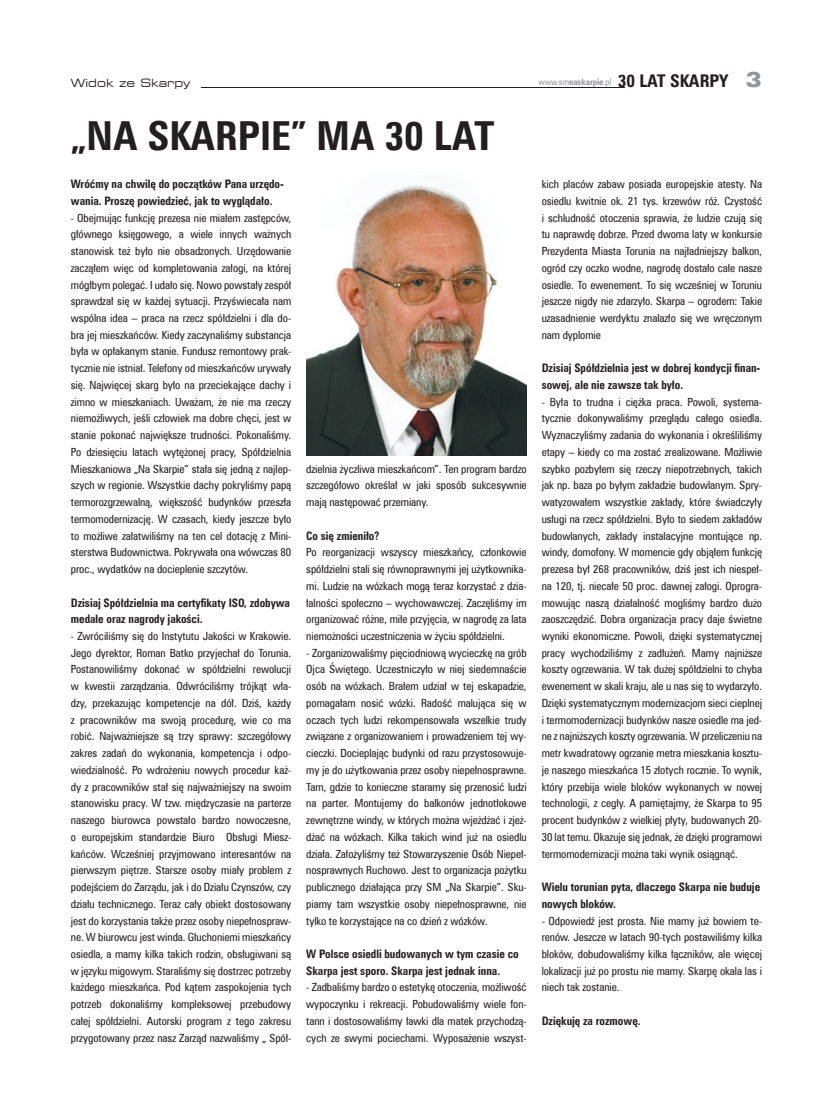
<style>
.page{position:relative;width:833px;height:1117px;background:#fff}
.page>*{position:absolute;margin:0;border:0;box-sizing:border-box;transform-origin:0 0}
.t1{font:700 40px "Zurich Cn EU";color:#231f20}
.t2{font:700 17.5px "Zurich Cn EU";color:#231f20}
.t3{font:700 11.75px/16.8px "Zurich Cn EU";color:#231f20;scale:.96 1}
.t4{font:11.25px/16.8px "Zurich Cn EU";letter-spacing:-.005em;color:#231f20;text-align:justify}
.t5{font:expanded 11.25px "Square 721 BT";color:#231f20}
.s1{font-weight:400;font-size:8.75px;color:#939598}
.s2{font-size:8.75px;color:#939598}
.s3{font-family:"Zurich Blk Ex EU";font-weight:400;font-size:21.25px;color:#939598}
</style>
<div class="page">
<hr style="left:201px;top:87px;width:424px;height:1px;background:#231f20">
<img style="left:306px;top:184px;width:220px;height:272px">
<p class="t5" style="left:71px;top:76px;width:121px">Widok ze Skarpy</p>
<h2 class="t2" style="left:538px;top:70px;width:225px"><span class="s1">www.sm</span><span class="s2">naskarpie</span><span class="s1">.pl</span> 30 lat Skarpy <span class="s3">3</span></h2>
<h1 class="t1" style="left:71px;top:111px;width:425px">„Na Skarpie” ma 30 lat</h1>
<p class="t3" style="left:71px;top:175px;width:223px">Wróćmy na chwilę do początków Pana urzędo&shy;wania. Proszę powiedzieć, jak to wyglądało.</p>
<p class="t4" style="left:71px;top:209px;width:222px">- Obejmując funkcję prezesa nie miałem zastępców, głównego księgowego, a wiele innych ważnych stanowisk też było nie obsadzonych. Urzędowanie zacząłem więc od kompletowania załogi, na której mógłbym polegać. I udało się. Nowo powstały zespół sprawdzał się w każdej sytuacji. Przyświecała nam wspólna idea – praca na rzecz spółdzielni i dla do&shy;bra jej mieszkańców. Kiedy zaczynaliśmy substancja była w opłakanym stanie. Fundusz remontowy prak&shy;tycznie nie istniał. Telefony od mieszkańców urywały się. Najwięcej skarg było na przeciekające dachy i zimno w mieszkaniach. Uważam, że nie ma rzeczy niemożliwych, jeśli człowiek ma dobre chęci, jest w stanie pokonać największe trudności. Pokonaliśmy.<br>Po dziesięciu latach wytężonej pracy, Spółdzielnia Mieszkaniowa „Na Skarpie” stała się jedną z najlep&shy;szych w regionie. Wszystkie dachy pokryliśmy papą termorozgrzewalną, większość budynków przeszła termomodernizację. W czasach, kiedy jeszcze było to możliwe załatwiliśmy na ten cel dotację z Mini&shy;sterstwa Budownictwa. Pokrywała ona wówczas 80 proc., wydatków na docieplenie szczytów.</p>
<p class="t3" style="left:71px;top:593px;width:230px">Dzisiaj Spółdzielnia ma certyfikaty ISO, zdobywa medale oraz nagrody jakości.</p>
<p class="t4" style="left:71px;top:627px;width:222px">- Zwróciliśmy się do Instytutu Jakości w Krakowie.<br>Jego dyrektor, Roman Batko przyjechał do Torunia.<br>Postanowiliśmy dokonać w spółdzielni rewolucji w kwestii zarządzania. Odwróciliśmy trójkąt wła&shy;dzy, przekazując kompetencje na dół. Dziś, każdy z pracowników ma swoją procedurę, wie co ma robić. Najważniejsze są trzy sprawy: szczegółowy zakres zadań do wykonania, kompetencja i odpo&shy;wiedzialność. Po wdrożeniu nowych procedur każ&shy;dy z pracowników stał się najważniejszy na swoim stanowisku pracy. W tzw. międzyczasie na parterze naszego biurowca powstało bardzo nowoczesne, o europejskim standardzie Biuro Obsługi Miesz&shy;kańców. Wcześniej przyjmowano interesantów na pierwszym piętrze. Starsze osoby miały problem z podejściem do Zarządu, jak i do Działu Czynszów, czy działu technicznego. Teraz cały obiekt dostosowany jest do korzystania także przez osoby niepełnospraw&shy;ne. W biurowcu jest winda. Głuchoniemi mieszkańcy osiedla, a mamy kilka takich rodzin, obsługiwani są w języku migowym. Staraliśmy się dostrzec potrzeby każdego mieszkańca. Pod kątem zaspokojenia tych potrzeb dokonaliśmy kompleksowej przebudowy całej spółdzielni. Autorski program z tego zakresu przygotowany przez nasz Zarząd nazwaliśmy „ Spół-</p>
<p class="t4" style="left:541px;top:176px;width:222px">kich placów zabaw posiada europejskie atesty. Na osiedlu kwitnie ok. 21 tys. krzewów róż. Czystość i schludność otoczenia sprawia, że ludzie czują się tu naprawdę dobrze. Przed dwoma laty w konkursie Prezydenta Miasta Torunia na najładniejszy balkon, ogród czy oczko wodne, nagrodę dostało całe nasze osiedle. To ewenement. To się wcześniej w Toruniu jeszcze nigdy nie zdarzyło. Skarpa – ogrodem: Takie uzasadnienie werdyktu znalazło się we wręczonym nam dyplomie</p>
<p class="t3" style="left:541px;top:359px;width:229px">Dzisiaj Spółdzielnia jest w dobrej kondycji finan&shy;sowej, ale nie zawsze tak było.</p>
<p class="t4" style="left:541px;top:393px;width:222px">- Była to trudna i ciężka praca. Powoli, systema&shy;tycznie dokonywaliśmy przeglądu całego osiedla.<br>Wyznaczyliśmy zadania do wykonania i określiliśmy etapy – kiedy co ma zostać zrealizowane. Możliwie szybko pozbyłem się rzeczy niepotrzebnych, takich jak np. baza po byłym zakładzie budowlanym. Spry&shy;watyzowałem wszystkie zakłady, które świadczyły usługi na rzecz spółdzielni. Było to siedem zakładów budowlanych, zakłady instalacyjne montujące np. windy, domofony. W momencie gdy objąłem funkcję prezesa był 268 pracowników, dziś jest ich niespeł&shy;na 120, tj. niecałe 50 proc. dawnej załogi. Oprogra&shy;mowując naszą działalność mogliśmy bardzo dużo zaoszczędzić. Dobra organizacja pracy daje świetne wyniki ekonomiczne. Powoli, dzięki systematycznej pracy wychodziliśmy z zadłużeń. Mamy najniższe koszty ogrzewania. W tak dużej spółdzielni to chyba ewenement w skali kraju, ale u nas się to wydarzyło.<br>Dzięki systematycznym modernizacjom sieci cieplnej i termomodernizacji budynków nasze osiedle ma jed&shy;ne z najniższych koszty ogrzewania. W przeliczeniu na metr kwadratowy ogrzanie metra mieszkania kosztu&shy;je naszego mieszkańca 15 złotych rocznie. To wynik, który przebija wiele bloków wykonanych w nowej technologii, z cegły. A pamiętajmy, że Skarpa to 95 procent budynków z wielkiej płyty, budowanych 20- 30 lat temu. Okazuje się jednak, że dzięki programowi termomodernizacji można taki wynik osiągnąć.</p>
<p class="t3" style="left:541px;top:878px;width:229px">Wielu torunian pyta, dlaczego Skarpa nie buduje nowych bloków.</p>
<p class="t4" style="left:541px;top:911px;width:222px">- Odpowiedź jest prosta. Nie mamy już bowiem te&shy;renów. Jeszcze w latach 90-tych postawiliśmy kilka bloków, dobudowaliśmy kilka łączników, ale więcej lokalizacji już po prostu nie mamy. Skarpę okala las i niech tak zostanie.</p>
<p class="t3" style="left:541px;top:1011px;width:104px">Dziękuję za rozmowę.</p>
<p class="t4" style="left:306px;top:460px;width:222px">dzielnia życzliwa mieszkańcom”. Ten program bardzo szczegółowo określał w jaki sposób sukcesywnie mają następować przemiany.</p>
<p class="t3" style="left:306px;top:526px;width:77px">Co się zmieniło?</p>
<p class="t4" style="left:306px;top:543px;width:222px">Po reorganizacji wszyscy mieszkańcy, członkowie spółdzielni stali się równoprawnymi jej użytkownika&shy;mi. Ludzie na wózkach mogą teraz korzystać z dzia&shy;łalności społeczno – wychowawczej. Zaczęliśmy im organizować różne, miłe przyjęcia, w nagrodę za lata niemożności uczestniczenia w życiu spółdzielni.</p>
<p class="t4" style="left:306px;top:644px;width:222px">- Zorganizowaliśmy pięciodniową wycieczkę na grób Ojca Świętego. Uczestniczyło w niej siedemnaście osób na wózkach. Brałem udział w tej eskapadzie, pomagałam nosić wózki. Radość malująca się w oczach tych ludzi rekompensowała wszelkie trudy związane z organizowaniem i prowadzeniem tej wy&shy;cieczki. Docieplając budynki od razu przystosowuje&shy;my je do użytkowania przez osoby niepełnosprawne.<br>Tam, gdzie to konieczne staramy się przenosić ludzi na parter. Montujemy do balkonów jednotłokowe zewnętrzne windy, w których można wjeżdżać i zjeż&shy;dżać na wózkach. Kilka takich wind już na osiedlu działa. Założyliśmy też Stowarzyszenie Osób Niepeł&shy;nosprawnych Ruchowo. Jest to organizacja pożytku publicznego działająca przy SM „Na Skarpie”. Sku&shy;piamy tam wszystkie osoby niepełnosprawne, nie tylko te korzystające na co dzień z wózków.</p>
<p class="t3" style="left:306px;top:945px;width:223px">W Polsce osiedli budowanych w tym czasie co<br>Skarpa jest sporo. Skarpa jest jednak inna.</p>
<p class="t4" style="left:306px;top:978px;width:222px">- Zadbaliśmy bardzo o estetykę otoczenia, możliwość wypoczynku i rekreacji. Pobudowaliśmy wiele fon&shy;tann i dostosowaliśmy ławki dla matek przychodzą&shy;cych ze swymi pociechami. Wyposażenie wszyst-</p>
</div>
